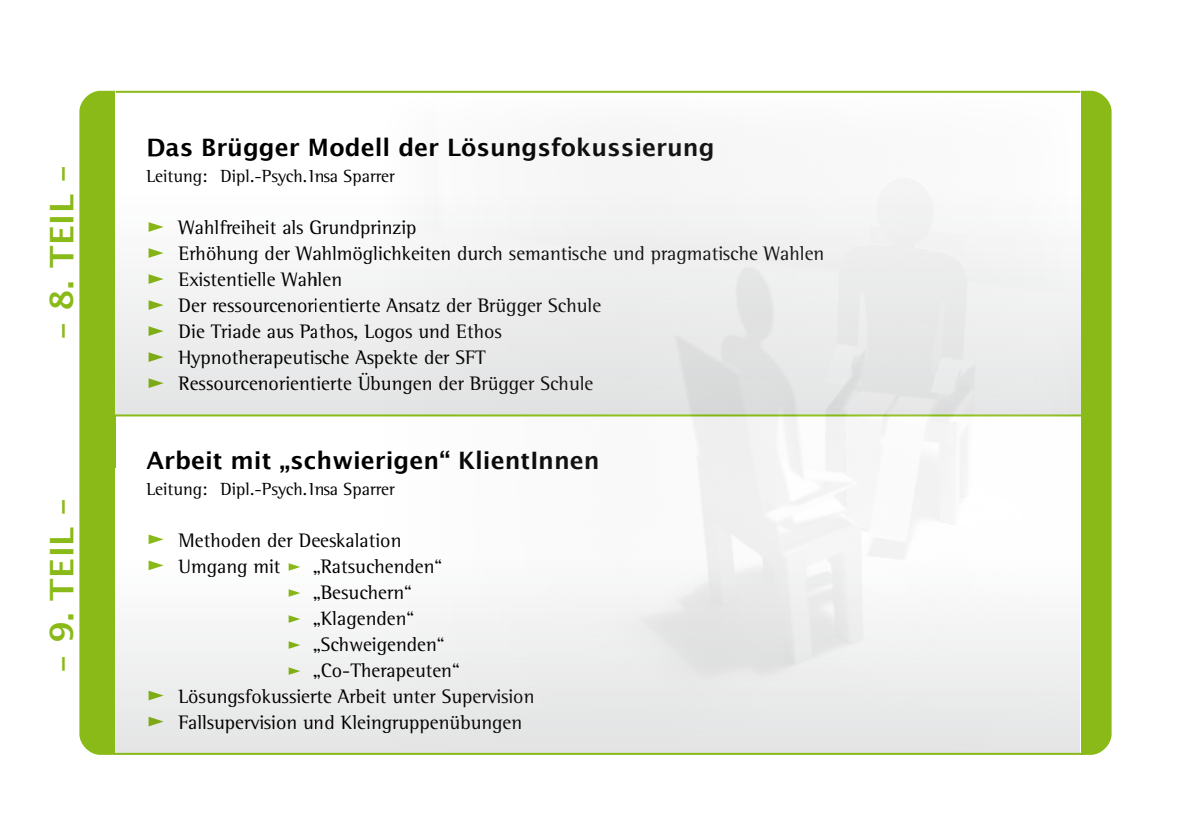
<style>
.page{position:relative;width:1191px;height:840px;background:#fff}
.page>*{position:absolute;margin:0;border:0;box-sizing:border-box;transform-origin:0 0}
.t1{font:700 32.6px "Lucida Grande";letter-spacing:.02em;color:#89ba17}
.t2{font:700 24px "Lucida Grande";color:#000}
.t3{font:20px/26px "Rotis Semi Serif";color:#000}
.t4{font:18px "Rotis Semi Serif";color:#000}
</style>
<div class="page">
<div style="left:79px;top:91px;width:1032px;height:663px;background:#89ba17;border-radius:21px"></div>
<div style="left:116px;top:156px;width:964px;height:600px;background:#fff"></div>
<div style="left:116px;top:91px;width:964px;height:323px;background:linear-gradient(to bottom,#fff,#e6e7e7)"></div>
<svg style="left:149px;top:222px;width:15px;height:10px"></svg>
<svg style="left:149px;top:248px;width:15px;height:10px"></svg>
<svg style="left:149px;top:274px;width:15px;height:10px"></svg>
<svg style="left:149px;top:300px;width:15px;height:10px"></svg>
<svg style="left:149px;top:326px;width:15px;height:10px"></svg>
<svg style="left:149px;top:352px;width:15px;height:10px"></svg>
<svg style="left:149px;top:378px;width:15px;height:10px"></svg>
<div style="left:116px;top:468px;width:963px;height:286px;background:linear-gradient(to bottom,#fff,#e6e7e7)"></div>
<svg style="left:149px;top:534px;width:15px;height:10px"></svg>
<svg style="left:149px;top:560px;width:15px;height:10px"></svg>
<svg style="left:289px;top:563px;width:11px;height:7px"></svg>
<svg style="left:289px;top:589px;width:11px;height:7px"></svg>
<svg style="left:289px;top:615px;width:11px;height:7px"></svg>
<svg style="left:289px;top:641px;width:11px;height:7px"></svg>
<svg style="left:289px;top:667px;width:11px;height:7px"></svg>
<svg style="left:149px;top:690px;width:15px;height:10px"></svg>
<svg style="left:149px;top:716px;width:15px;height:10px"></svg>
<hr style="left:116px;top:91px;width:964px;height:2px;background:#89ba17">
<hr style="left:114px;top:752px;width:971px;height:2px;background:#89ba17">
<hr style="left:114px;top:414px;width:969px;height:2px;background:#89ba17">
<img style="left:315px;top:92px;width:765px;height:661px">
<h1 class="t1" style="left:43px;top:339px;width:174px;rotate:-90deg">– 8. TEIL –</h1>
<h1 class="t1" style="left:43px;top:671px;width:174px;rotate:-90deg">– 9. TEIL –</h1>
<p class="t2" style="left:147px;top:134px;width:569px">Das Brügger Modell der Lösungsfokussierung</p>
<p class="t4" style="left:147px;top:165px;width:250px">Leitung: Dipl.-Psych.Insa Sparrer</p>
<p class="t3" style="left:179px;top:214px;width:647px">Wahlfreiheit als Grundprinzip<br>Erhöhung der Wahlmöglichkeiten durch semantische und pragmatische Wahlen Existentielle Wahlen<br>Der ressourcenorientierte Ansatz der Brügger Schule<br>Die Triade aus Pathos, Logos und Ethos<br>Hypnotherapeutische Aspekte der SFT<br>Ressourcenorientierte Übungen der Brügger Schule</p>
<p class="t2" style="left:147px;top:446px;width:454px">Arbeit mit „schwierigen“ KlientInnen</p>
<p class="t4" style="left:147px;top:477px;width:250px">Leitung: Dipl.-Psych.Insa Sparrer</p>
<p class="t3" style="left:179px;top:526px;width:224px">Methoden der Deeskalation<br>Umgang mit</p>
<p class="t3" style="left:313px;top:552px;width:132px">„Ratsuchenden“</p>
<p class="t3" style="left:313px;top:578px;width:101px">„Besuchern“</p>
<p class="t3" style="left:313px;top:604px;width:103px">„Klagenden“</p>
<p class="t3" style="left:313px;top:630px;width:134px">„Schweigenden“</p>
<p class="t3" style="left:313px;top:656px;width:149px">„Co-Therapeuten“</p>
<p class="t3" style="left:179px;top:682px;width:357px">Lösungsfokussierte Arbeit unter Supervision</p>
<p class="t3" style="left:179px;top:708px;width:345px">Fallsupervision und Kleingruppenübungen</p>
</div>
